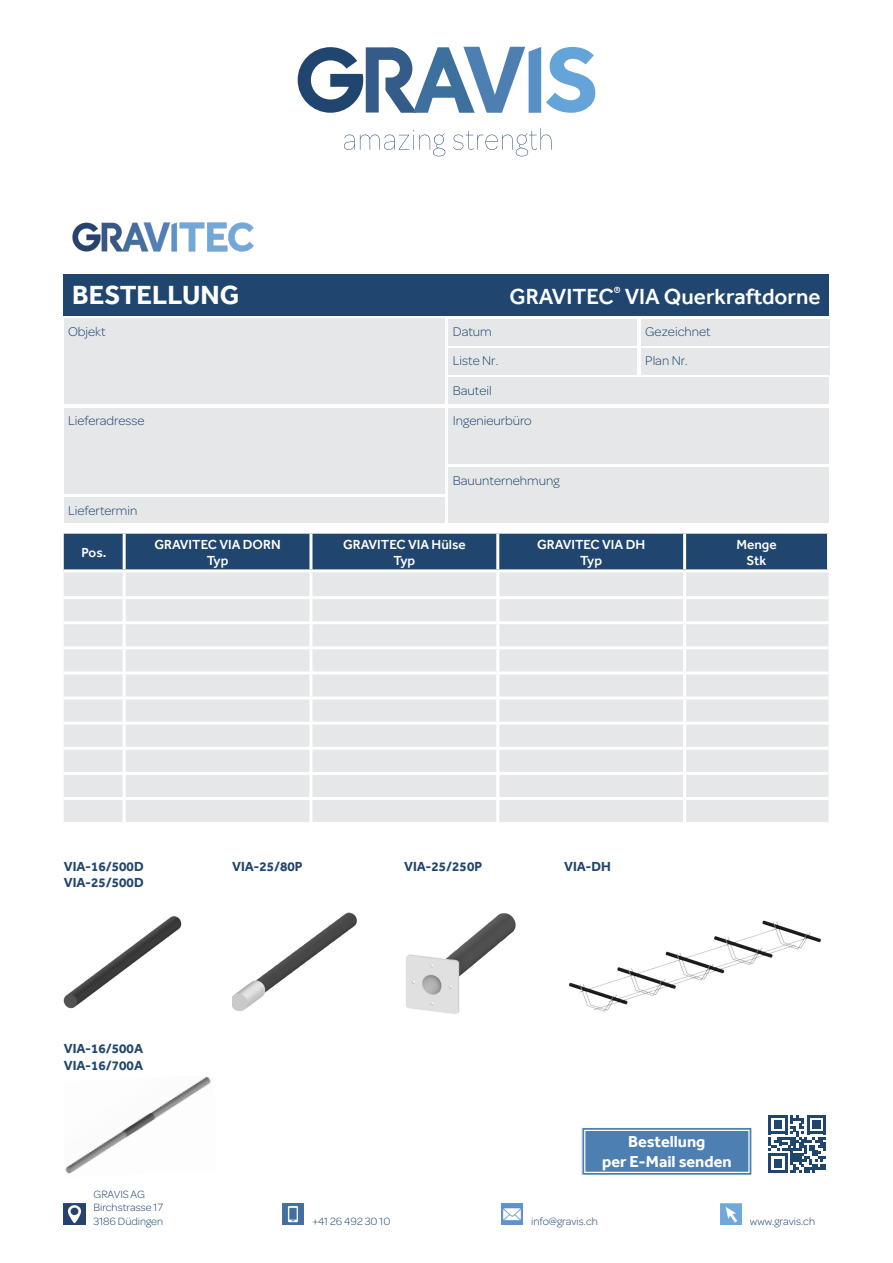
<style>
.page{position:relative;width:893px;height:1263px;background:#fff}
.page>*{position:absolute;margin:0;border:0;box-sizing:border-box;transform-origin:0 0}
.t1{font:700 27px "Effra";color:#fff}
.t2{font:500 22.5px "Effra";color:#fff}
.t3{font:700 16.35px/19.6px "Effra";color:#fff;text-align:center}
.t4{font:300 13.5px "Omnes";color:#204670}
.t5{font:700 13.5px/16.2px "Effra";color:#204670}
.t6{font:500 13.5px/16.2px "Effra";color:#fff;text-align:center}
.t7{font:300 11.25px/13.5px "Omnes";color:#204670}
</style>
<div class="page">
<svg style="left:298px;top:47px;width:297px;height:66px"></svg>
<svg style="left:344px;top:130px;width:101px;height:26px"></svg>
<svg style="left:453px;top:128px;width:98px;height:28px"></svg>
<img style="left:64px;top:1203px;width:21px;height:22px">
<img style="left:283px;top:1203px;width:21px;height:22px">
<img style="left:501px;top:1203px;width:22px;height:22px">
<img style="left:720px;top:1203px;width:21px;height:22px">
<svg style="left:769px;top:1115px;width:57px;height:57px"></svg>
<div style="left:64px;top:274px;width:765px;height:41px;background:#204670"></div>
<div style="left:64px;top:319px;width:380px;height:85px;background:#e6e7e9"></div>
<div style="left:583px;top:1129px;width:168px;height:45px;background:#4e7fb3"></div>
<div style="left:581px;top:1127px;width:172px;height:49px;border:1px solid #fff"></div>
<div style="left:584px;top:1130px;width:166px;height:43px;border:1px solid #fff"></div>
<div style="left:64px;top:408px;width:380px;height:85px;background:#e6e7e9"></div>
<div style="left:449px;top:408px;width:380px;height:55px;background:#e6e7e9"></div>
<div style="left:449px;top:468px;width:380px;height:55px;background:#e6e7e9"></div>
<div style="left:64px;top:497px;width:380px;height:26px;background:#e6e7e9"></div>
<div style="left:449px;top:319px;width:188px;height:26px;background:#e6e7e9"></div>
<div style="left:641px;top:319px;width:188px;height:26px;background:#e6e7e9"></div>
<div style="left:449px;top:348px;width:188px;height:27px;background:#e6e7e9"></div>
<div style="left:641px;top:348px;width:188px;height:27px;background:#e6e7e9"></div>
<div style="left:449px;top:378px;width:380px;height:26px;background:#e6e7e9"></div>
<div style="left:64px;top:534px;width:763px;height:35px;background:#204670"></div>
<div style="left:64px;top:572px;width:764px;height:250px;background:#e6e7e9"></div>
<hr style="left:123px;top:534px;width:3px;height:35px;background:#fff">
<hr style="left:309px;top:534px;width:3px;height:35px;background:#fff">
<hr style="left:123px;top:572px;width:3px;height:24px;background:#fff">
<hr style="left:309px;top:572px;width:3px;height:24px;background:#fff">
<hr style="left:64px;top:596px;width:60px;height:3px;background:#fff">
<hr style="left:124px;top:596px;width:187px;height:3px;background:#fff">
<hr style="left:123px;top:599px;width:3px;height:22px;background:#fff">
<hr style="left:311px;top:596px;width:187px;height:3px;background:#fff">
<hr style="left:309px;top:599px;width:3px;height:22px;background:#fff">
<hr style="left:685px;top:596px;width:143px;height:3px;background:#fff">
<hr style="left:64px;top:621px;width:60px;height:3px;background:#fff">
<hr style="left:124px;top:621px;width:187px;height:3px;background:#fff">
<hr style="left:123px;top:624px;width:3px;height:22px;background:#fff">
<hr style="left:311px;top:621px;width:187px;height:3px;background:#fff">
<hr style="left:309px;top:624px;width:3px;height:22px;background:#fff">
<hr style="left:685px;top:621px;width:143px;height:3px;background:#fff">
<hr style="left:64px;top:646px;width:60px;height:3px;background:#fff">
<hr style="left:124px;top:646px;width:187px;height:3px;background:#fff">
<hr style="left:123px;top:649px;width:3px;height:22px;background:#fff">
<hr style="left:311px;top:646px;width:187px;height:3px;background:#fff">
<hr style="left:309px;top:649px;width:3px;height:22px;background:#fff">
<hr style="left:685px;top:646px;width:143px;height:3px;background:#fff">
<hr style="left:64px;top:671px;width:60px;height:3px;background:#fff">
<hr style="left:124px;top:671px;width:187px;height:3px;background:#fff">
<hr style="left:123px;top:674px;width:3px;height:22px;background:#fff">
<hr style="left:311px;top:671px;width:187px;height:3px;background:#fff">
<hr style="left:309px;top:674px;width:3px;height:22px;background:#fff">
<hr style="left:685px;top:671px;width:143px;height:3px;background:#fff">
<hr style="left:64px;top:696px;width:60px;height:3px;background:#fff">
<hr style="left:124px;top:696px;width:187px;height:3px;background:#fff">
<hr style="left:123px;top:699px;width:3px;height:23px;background:#fff">
<hr style="left:311px;top:696px;width:187px;height:3px;background:#fff">
<hr style="left:309px;top:699px;width:3px;height:23px;background:#fff">
<hr style="left:685px;top:696px;width:143px;height:3px;background:#fff">
<hr style="left:64px;top:722px;width:60px;height:3px;background:#fff">
<hr style="left:124px;top:722px;width:187px;height:3px;background:#fff">
<hr style="left:123px;top:725px;width:3px;height:22px;background:#fff">
<hr style="left:311px;top:722px;width:187px;height:3px;background:#fff">
<hr style="left:309px;top:725px;width:3px;height:22px;background:#fff">
<hr style="left:685px;top:722px;width:143px;height:3px;background:#fff">
<hr style="left:64px;top:747px;width:60px;height:3px;background:#fff">
<hr style="left:124px;top:747px;width:187px;height:3px;background:#fff">
<hr style="left:123px;top:750px;width:3px;height:22px;background:#fff">
<hr style="left:311px;top:747px;width:187px;height:3px;background:#fff">
<hr style="left:309px;top:750px;width:3px;height:22px;background:#fff">
<hr style="left:685px;top:747px;width:143px;height:3px;background:#fff">
<hr style="left:64px;top:772px;width:60px;height:3px;background:#fff">
<hr style="left:124px;top:772px;width:187px;height:3px;background:#fff">
<hr style="left:123px;top:775px;width:3px;height:22px;background:#fff">
<hr style="left:311px;top:772px;width:187px;height:3px;background:#fff">
<hr style="left:309px;top:775px;width:3px;height:22px;background:#fff">
<hr style="left:685px;top:772px;width:143px;height:3px;background:#fff">
<hr style="left:64px;top:797px;width:60px;height:3px;background:#fff">
<hr style="left:124px;top:797px;width:187px;height:3px;background:#fff">
<hr style="left:123px;top:800px;width:3px;height:22px;background:#fff">
<hr style="left:311px;top:797px;width:187px;height:3px;background:#fff">
<hr style="left:309px;top:800px;width:3px;height:22px;background:#fff">
<hr style="left:685px;top:797px;width:143px;height:3px;background:#fff">
<hr style="left:496px;top:534px;width:3px;height:35px;background:#fff">
<hr style="left:683px;top:534px;width:3px;height:35px;background:#fff">
<hr style="left:496px;top:572px;width:3px;height:24px;background:#fff">
<hr style="left:683px;top:572px;width:3px;height:24px;background:#fff">
<hr style="left:498px;top:596px;width:187px;height:3px;background:#fff">
<hr style="left:496px;top:599px;width:3px;height:22px;background:#fff">
<hr style="left:683px;top:599px;width:3px;height:22px;background:#fff">
<hr style="left:498px;top:621px;width:187px;height:3px;background:#fff">
<hr style="left:496px;top:624px;width:3px;height:22px;background:#fff">
<hr style="left:683px;top:624px;width:3px;height:22px;background:#fff">
<hr style="left:498px;top:646px;width:187px;height:3px;background:#fff">
<hr style="left:496px;top:649px;width:3px;height:22px;background:#fff">
<hr style="left:683px;top:649px;width:3px;height:22px;background:#fff">
<hr style="left:498px;top:671px;width:187px;height:3px;background:#fff">
<hr style="left:496px;top:674px;width:3px;height:22px;background:#fff">
<hr style="left:683px;top:674px;width:3px;height:22px;background:#fff">
<hr style="left:498px;top:696px;width:187px;height:3px;background:#fff">
<hr style="left:496px;top:699px;width:3px;height:23px;background:#fff">
<hr style="left:683px;top:699px;width:3px;height:23px;background:#fff">
<hr style="left:498px;top:722px;width:187px;height:3px;background:#fff">
<hr style="left:496px;top:725px;width:3px;height:22px;background:#fff">
<hr style="left:683px;top:725px;width:3px;height:22px;background:#fff">
<hr style="left:498px;top:747px;width:187px;height:3px;background:#fff">
<hr style="left:496px;top:750px;width:3px;height:22px;background:#fff">
<hr style="left:683px;top:750px;width:3px;height:22px;background:#fff">
<hr style="left:498px;top:772px;width:187px;height:3px;background:#fff">
<hr style="left:496px;top:775px;width:3px;height:22px;background:#fff">
<hr style="left:683px;top:775px;width:3px;height:22px;background:#fff">
<hr style="left:498px;top:797px;width:187px;height:3px;background:#fff">
<hr style="left:496px;top:800px;width:3px;height:22px;background:#fff">
<hr style="left:683px;top:800px;width:3px;height:22px;background:#fff">
<img style="left:72px;top:222px;width:182px;height:30px">
<img style="left:64px;top:916px;width:118px;height:93px">
<img style="left:65px;top:1076px;width:146px;height:98px">
<img style="left:232px;top:912px;width:125px;height:99px">
<img style="left:406px;top:913px;width:110px;height:101px">
<img style="left:569px;top:920px;width:252px;height:92px">
<h1 class="t1" style="left:72px;top:279px;width:168px">BESTELLUNG</h1>
<h2 class="t2" style="left:509px;top:283px;width:313px">GRAVITEC<sup>®</sup> VIA Querkraftdorne</h2>
<p class="t4" style="left:68px;top:323px;width:39px">Objekt</p>
<p class="t4" style="left:453px;top:323px;width:40px">Datum</p>
<p class="t4" style="left:645px;top:323px;width:67px">Gezeichnet</p>
<p class="t4" style="left:453px;top:352px;width:47px">Liste Nr.</p>
<p class="t4" style="left:645px;top:352px;width:44px">Plan Nr.</p>
<p class="t4" style="left:453px;top:381px;width:40px">Bauteil</p>
<p class="t4" style="left:68px;top:412px;width:78px">Lieferadresse</p>
<p class="t4" style="left:453px;top:412px;width:80px">Ingenieurbüro</p>
<p class="t4" style="left:68px;top:501px;width:71px">Liefertermin</p>
<p class="t4" style="left:453px;top:471px;width:108px">Bauunternehmung</p>
<p class="t6" style="left:81px;top:544px;width:27px">Pos.</p>
<p class="t6" style="left:154px;top:536px;width:128px">GRAVITEC VIA DORN<br>Typ</p>
<p class="t6" style="left:343px;top:536px;width:124px">GRAVITEC VIA Hülse<br>Typ</p>
<p class="t6" style="left:537px;top:536px;width:110px">GRAVITEC VIA DH<br>Typ</p>
<p class="t6" style="left:736px;top:536px;width:42px">Menge<br>Stk</p>
<p class="t5" style="left:64px;top:858px;width:81px">VIA-16/500D<br>VIA-25/500D</p>
<p class="t5" style="left:64px;top:1041px;width:81px">VIA-16/500A<br>VIA-16/700A</p>
<p class="t7" style="left:94px;top:1186px;width:71px">GRAVIS AG<br>Birchstrasse 17<br>3186 Düdingen</p>
<p class="t5" style="left:232px;top:858px;width:72px">VIA-25/80P</p>
<p class="t5" style="left:404px;top:858px;width:80px">VIA-25/250P</p>
<p class="t5" style="left:564px;top:858px;width:48px">VIA-DH</p>
<p class="t3" style="left:602px;top:1131px;width:131px">Bestellung<br>per E-Mail senden</p>
<p class="t7" style="left:312px;top:1213px;width:80px">+41 26 492 30 10</p>
<p class="t7" style="left:531px;top:1213px;width:68px">info@gravis.ch</p>
<p class="t7" style="left:750px;top:1213px;width:67px">www.gravis.ch</p>
</div>
